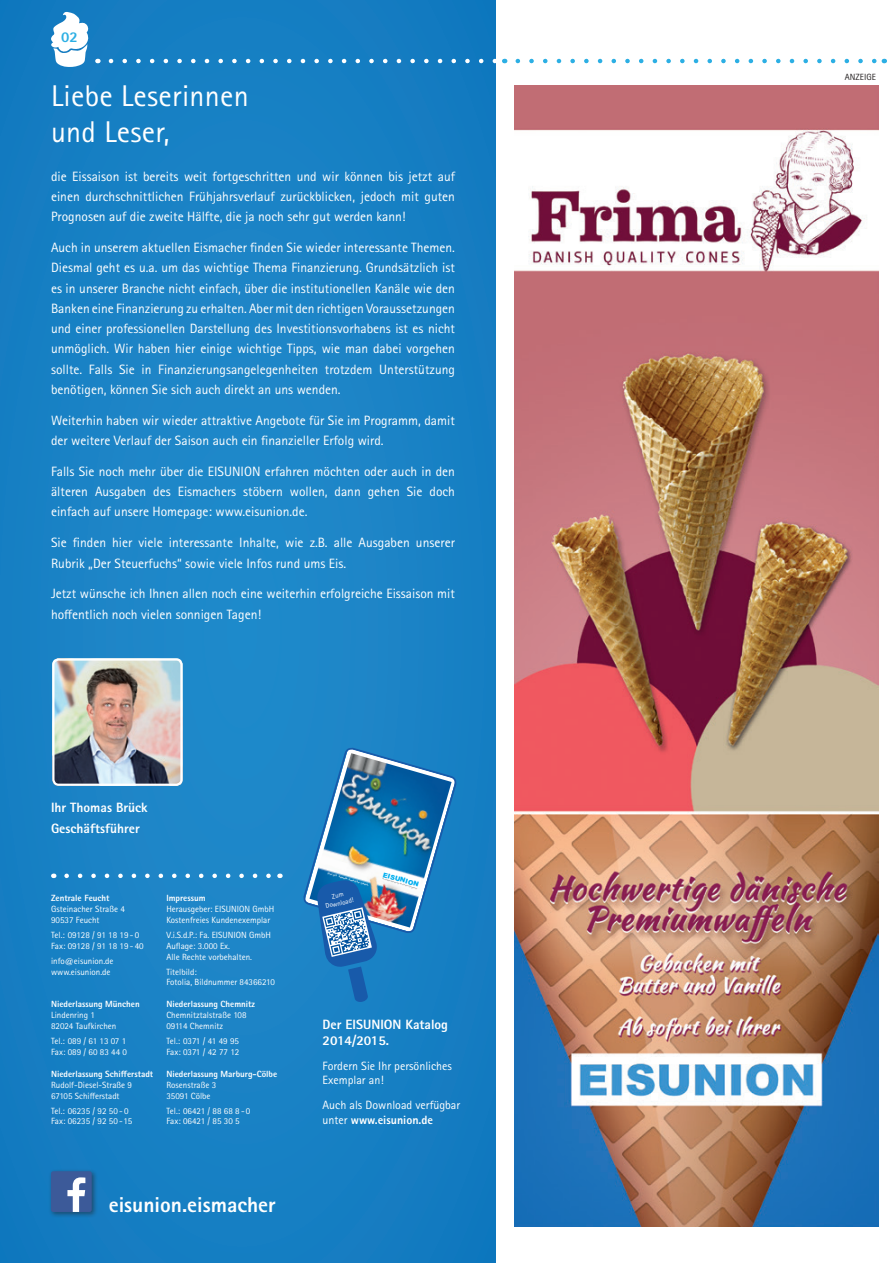
<style>
.page{position:relative;width:893px;height:1263px;background:#fff}
.page>*{position:absolute;margin:0;border:0;box-sizing:border-box;transform-origin:0 0}
.t1{font:30px/36px "Rotis Sans Serif Pro";letter-spacing:.01em;color:#fff}
.t2{font:800 21.6px "Rotis Sans Serif Pro";color:#fff}
.t3{font:800 15px "Rotis Sans Serif Pro";color:#2cafe4}
.t4{font:13.5px/20.2px "Rotis Sans Serif Pro";color:#fff;text-align:justify}
.t5{font:800 13.5px/20.2px "Rotis Sans Serif Pro";color:#fff}
.t6{font:12px/14.4px "Rotis Sans Serif Pro";color:#fff}
.t7{font:9px/10.8px "Rotis Sans Serif Pro";color:#fff}
.t8{font:800 9px "Rotis Sans Serif Pro";color:#fff}
.t9{font:9px "Rotis Sans Serif Pro";color:#231f20}
.t10{font:6.75px/8.1px "Rotis Sans Serif Pro";color:#fff;text-align:center}
.t11{font:900 6.6px "Arial";color:#00aeef}
.t12{font:700 2.25px "Arial Narrow";color:#fff}
.t13{font:700 2.1px "Arial Narrow";color:#939598}
.s1{font-weight:800}
</style>
<div class="page">
<div style="left:0;top:0;width:496px;height:1263px;background:#1781c5"></div>
<svg style="left:67px;top:873px;width:204px;height:5px"></svg>
<svg style="left:51px;top:12px;width:38px;height:55px"></svg>
<div style="left:48px;top:1168px;width:50px;height:50px;background:#231f20;opacity:.5"></div>
<div style="left:51px;top:1171px;width:41px;height:41px;background:#3c5a99;border-radius:2px"></div>
<svg style="left:67px;top:1177px;width:18px;height:35px"></svg>
<img style="left:55px;top:661px;width:125px;height:122px">
<div style="left:52px;top:658px;width:131px;height:128px;border:2px solid #fff;border-radius:5px"></div>
<svg style="left:111px;top:59px;width:766px;height:4px"></svg>
<svg style="left:303px;top:748px;width:154px;height:254px"></svg>
<img style="left:514px;top:85px;width:364px;height:1141px">
<p class="t3" style="left:61px;top:27px;width:18px">02</p>
<h1 class="t1" style="left:51px;top:78px;width:199px">Liebe Leserinnen und Leser,</h1>
<p class="t4" style="left:51px;top:166px;width:405px">die Eissaison ist bereits weit fortgeschritten und wir können bis jetzt auf einen durchschnittlichen Frühjahrsverlauf zurückblicken, jedoch mit guten Prognosen auf die zweite Hälfte, die ja noch sehr gut werden kann!</p>
<p class="t4" style="left:51px;top:238px;width:405px">Auch in unserem aktuellen Eismacher finden Sie wieder interessante Themen.<br>Diesmal geht es u.a. um das wichtige Thema Finanzierung. Grundsätzlich ist es in unserer Branche nicht einfach, über die institutionellen Kanäle wie den Banken eine Finanzierung zu erhalten. Aber mit den richtigen Voraussetzungen und einer professionellen Darstellung des Investitionsvorhabens ist es nicht unmöglich. Wir haben hier einige wichtige Tipps, wie man dabei vorgehen sollte. Falls Sie in Finanzierungsangelegenheiten trotzdem Unterstützung benötigen, können Sie sich auch direkt an uns wenden.</p>
<p class="t4" style="left:51px;top:410px;width:405px">Weiterhin haben wir wieder attraktive Angebote für Sie im Programm, damit der weitere Verlauf der Saison auch ein finanzieller Erfolg wird.</p>
<p class="t4" style="left:51px;top:461px;width:405px">Falls Sie noch mehr über die EISUNION erfahren möchten oder auch in den älteren Ausgaben des Eismachers stöbern wollen, dann gehen Sie doch einfach auf unsere Homepage: www.eisunion.de.</p>
<p class="t4" style="left:51px;top:533px;width:405px">Sie finden hier viele interessante Inhalte, wie z.B. alle Ausgaben unserer<br>Rubrik „Der Steuerfuchs“ sowie viele Infos rund ums Eis.</p>
<p class="t4" style="left:51px;top:584px;width:405px">Jetzt wünsche ich Ihnen allen noch eine weiterhin erfolgreiche Eissaison mit hoffentlich noch vielen sonnigen Tagen!</p>
<p class="t5" style="left:51px;top:798px;width:98px">Ihr Thomas Brück<br>Geschäftsführer</p>
<p class="t8" style="left:51px;top:892px;width:60px">Zentrale Feucht</p>
<p class="t7" style="left:51px;top:904px;width:75px">Gsteinacher Straße 4<br>90537 Feucht</p>
<p class="t7" style="left:51px;top:929px;width:94px">Tel.: 09128 / 91 18 19 - 0<br>Fax: 09128 / 91 18 19 - 40</p>
<p class="t7" style="left:51px;top:955px;width:64px">info@eisunion.de www.eisunion.de</p>
<p class="t8" style="left:51px;top:999px;width:90px">Niederlassung München</p>
<p class="t7" style="left:51px;top:1010px;width:67px">Lindenring 1<br>82024 Taufkirchen</p>
<p class="t7" style="left:51px;top:1036px;width:77px">Tel.: 089 / 61 13 07 1<br>Fax: 089 / 60 83 44 0</p>
<p class="t8" style="left:51px;top:1068px;width:104px">Niederlassung Schifferstadt</p>
<p class="t7" style="left:51px;top:1079px;width:82px">Rudolf-Diesel-Straße 9<br>67105 Schifferstadt</p>
<p class="t7" style="left:51px;top:1105px;width:83px">Tel.: 06235 / 92 50 - 0<br>Fax: 06235 / 92 50 -15</p>
<p class="t8" style="left:166px;top:892px;width:41px">Impressum</p>
<p class="t7" style="left:166px;top:904px;width:109px">Herausgeber: EISUNION GmbH<br>Kostenfreies Kundenexemplar</p>
<p class="t7" style="left:166px;top:929px;width:106px">V.i.S.d.P.: Fa. EISUNION GmbH<br>Auflage: 3.000 Ex.<br>Alle Rechte vorbehalten.</p>
<p class="t7" style="left:166px;top:966px;width:110px">Titelbild:<br>Fotolia, Bildnummer 84366210</p>
<p class="t8" style="left:166px;top:999px;width:90px">Niederlassung Chemnitz</p>
<p class="t7" style="left:166px;top:1010px;width:82px">Chemnitztalstraße 108<br>09114 Chemnitz</p>
<p class="t7" style="left:166px;top:1036px;width:74px">Tel.: 0371 / 41 49 95<br>Fax: 0371 / 42 77 12</p>
<p class="t8" style="left:166px;top:1068px;width:112px">Niederlassung Marburg-Cölbe</p>
<p class="t7" style="left:166px;top:1079px;width:51px">Rosenstraße 3<br>35091 Cölbe</p>
<p class="t7" style="left:166px;top:1105px;width:86px">Tel.: 06421 / 88 68 8 - 0<br>Fax: 06421 / 85 30 5</p>
<h2 class="t2" style="left:109px;top:1191px;width:169px">eisunion.eismacher</h2>
<p class="t11" style="left:384px;top:871px;width:38px;rotate:16deg">EISUNION</p>
<p class="t12" style="left:328px;top:872px;width:44px;rotate:16deg">2014 / 2015 Rohstoffe - Snack &amp; Bar - Zubehör</p>
<p class="t13" style="left:383px;top:877px;width:38px;rotate:16deg">Ihr starker Partner für den besten Eisgenuss</p>
<p class="t10" style="left:323px;top:894px;width:30px;rotate:-13deg">Zum<br>Download!</p>
<p class="t5" style="left:323px;top:1016px;width:127px;line-height:16.2px">Der EISUNION Katalog<br>2014/2015.</p>
<p class="t6" style="left:323px;top:1059px;width:131px">Fordern Sie Ihr persönliches<br>Exemplar an!</p>
<p class="t6" style="left:323px;top:1098px;width:139px">Auch als Download verfügbar unter <span class="s1">www.eisunion.de</span></p>
<p class="t9" style="left:845px;top:71px;width:33px">ANZEIGE</p>
</div>
